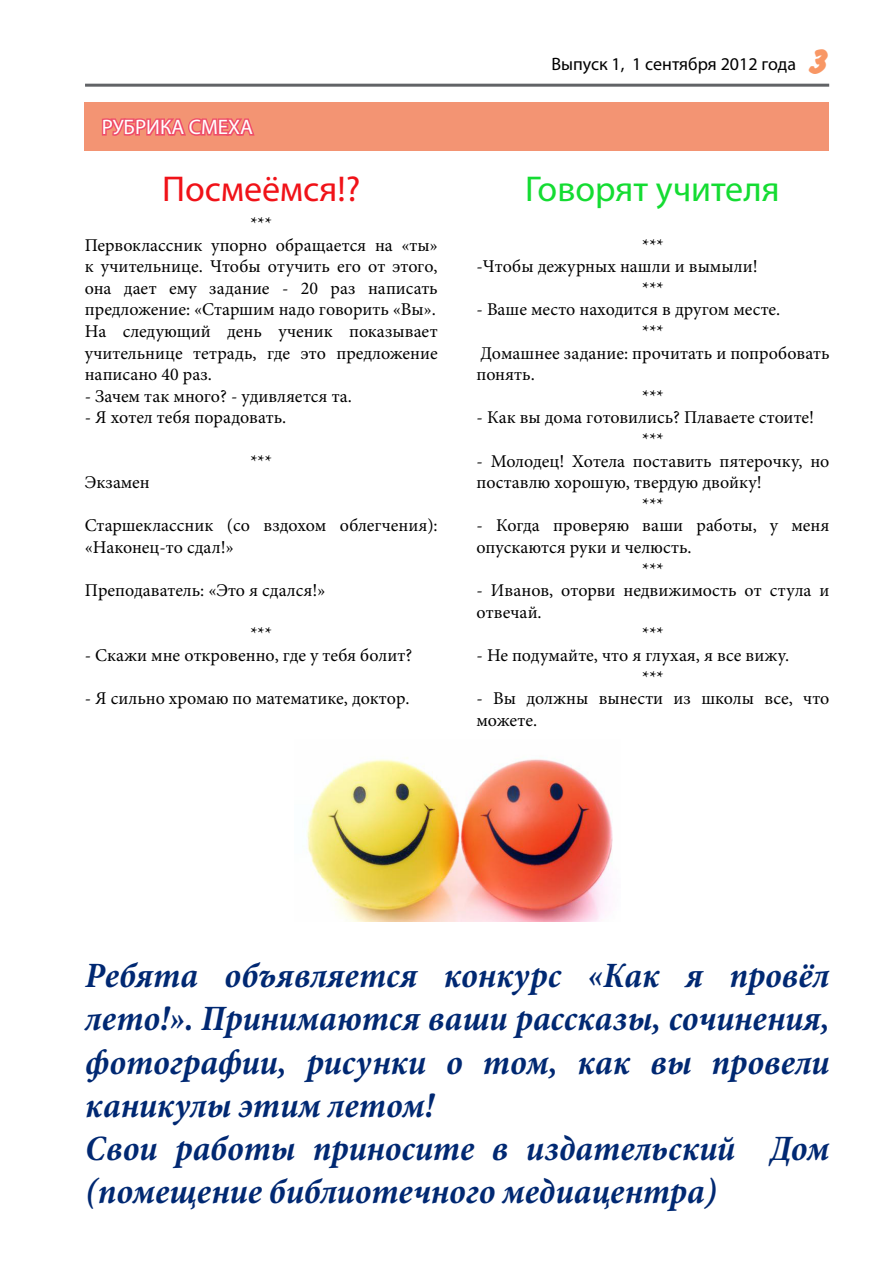
<style>
.page{position:relative;width:893px;height:1263px;background:#fff}
.page>*{position:absolute;margin:0;border:0;box-sizing:border-box;transform-origin:0 0}
.t1{font:italic 700 condensed 36px/43.2px "Minion Pro";color:#002872;text-align:justify}
.t2{font:36px "Myriad Pro";color:#14dc32}
.t3{font:36px "Myriad Pro";color:#f01218}
.t4{font:700 33px "Flash";color:#f89765}
.t5{font:21px "Myriad Pro";color:#fff}
.t6{font:18px/21.6px "Minion Pro";color:#000}
.t7{font:18px "Myriad Pro";color:#000}
</style>
<div class="page">
<hr style="left:85px;top:84px;width:744px;height:3px;background:#616366">
<div style="left:85px;top:102px;width:744px;height:48px;background:#f39473"></div>
<svg style="left:100px;top:118px;width:157px;height:33px"></svg>
<img style="left:307px;top:757px;width:306px;height:165px">
<p class="t5" style="left:102px;top:114px;width:153px">РУБРИКА СМЕХА</p>
<p class="t3" style="left:162px;top:167px;width:200px">Посмеёмся!?</p>
<p class="t6" style="left:250px;top:212px;width:23px">***</p>
<p class="t6" style="left:85px;top:234px;width:354px;text-align:justify">Первоклассник упорно обращается на «ты» к учительнице. Чтобы отучить его от этого, она дает ему задание - 20 раз написать предложение: «Старшим надо говорить «Вы».</p>
<p class="t6" style="left:85px;top:320px;width:354px;text-align:justify">На следующий день ученик показывает учительнице тетрадь, где это предложение написано 40 раз.</p>
<p class="t6" style="left:85px;top:385px;width:269px">- Зачем так много? - удивляется та.</p>
<p class="t6" style="left:85px;top:407px;width:203px">- Я хотел тебя порадовать.</p>
<p class="t6" style="left:250px;top:450px;width:23px">***</p>
<p class="t6" style="left:85px;top:472px;width:67px">Экзамен</p>
<p class="t6" style="left:85px;top:515px;width:354px">Старшеклассник (со вздохом облегчения): «Наконец-то сдал!»</p>
<p class="t6" style="left:85px;top:580px;width:242px">Преподаватель: «Это я сдался!»</p>
<p class="t6" style="left:250px;top:623px;width:23px">***</p>
<p class="t6" style="left:85px;top:644px;width:329px">- Скажи мне откровенно, где у тебя болит?</p>
<p class="t6" style="left:85px;top:688px;width:326px">- Я сильно хромаю по математике, доктор.</p>
<p class="t7" style="left:551px;top:53px;width:246px">Выпуск 1, 1 сентября 2012 года</p>
<p class="t4" style="left:806px;top:44px;width:22px">3</p>
<p class="t2" style="left:525px;top:167px;width:256px">Говорят учителя</p>
<p class="t6" style="left:642px;top:234px;width:23px">***</p>
<p class="t6" style="left:476px;top:256px;width:283px">-Чтобы дежурных нашли и вымыли!</p>
<p class="t6" style="left:642px;top:277px;width:23px">***</p>
<p class="t6" style="left:476px;top:299px;width:305px">- Ваше место находится в другом месте.</p>
<p class="t6" style="left:642px;top:320px;width:23px">***</p>
<p class="t6" style="left:476px;top:342px;width:354px">Домашнее задание: прочитать и попробовать понять.</p>
<p class="t6" style="left:642px;top:385px;width:23px">***</p>
<p class="t6" style="left:476px;top:407px;width:339px">- Как вы дома готовились? Плаваете стоите!</p>
<p class="t6" style="left:642px;top:428px;width:23px">***</p>
<p class="t6" style="left:476px;top:450px;width:354px">- Молодец! Хотела поставить пятерочку, но поставлю хорошую, твердую двойку!</p>
<p class="t6" style="left:642px;top:493px;width:23px">***</p>
<p class="t6" style="left:476px;top:515px;width:354px">- Когда проверяю ваши работы, у меня опускаются руки и челюсть.</p>
<p class="t6" style="left:642px;top:558px;width:23px">***</p>
<p class="t6" style="left:476px;top:580px;width:354px">- Иванов, оторви недвижимость от стула и отвечай.</p>
<p class="t6" style="left:642px;top:623px;width:23px">***</p>
<p class="t6" style="left:476px;top:644px;width:314px">- Не подумайте, что я глухая, я все вижу.</p>
<p class="t6" style="left:642px;top:666px;width:23px">***</p>
<p class="t6" style="left:476px;top:688px;width:354px">- Вы должны вынести из школы все, что можете.</p>
<p class="t1" style="left:85px;top:955px;width:746px">Ребята объявляется конкурс «Как я провёл лето!». Принимаются ваши рассказы, сочинения, фотографии, рисунки о том, как вы провели каникулы этим летом!</p>
<p class="t1" style="left:85px;top:1128px;width:746px">Свои работы приносите в издательский Дом (помещение библиотечного медиацентра)</p>
</div>
